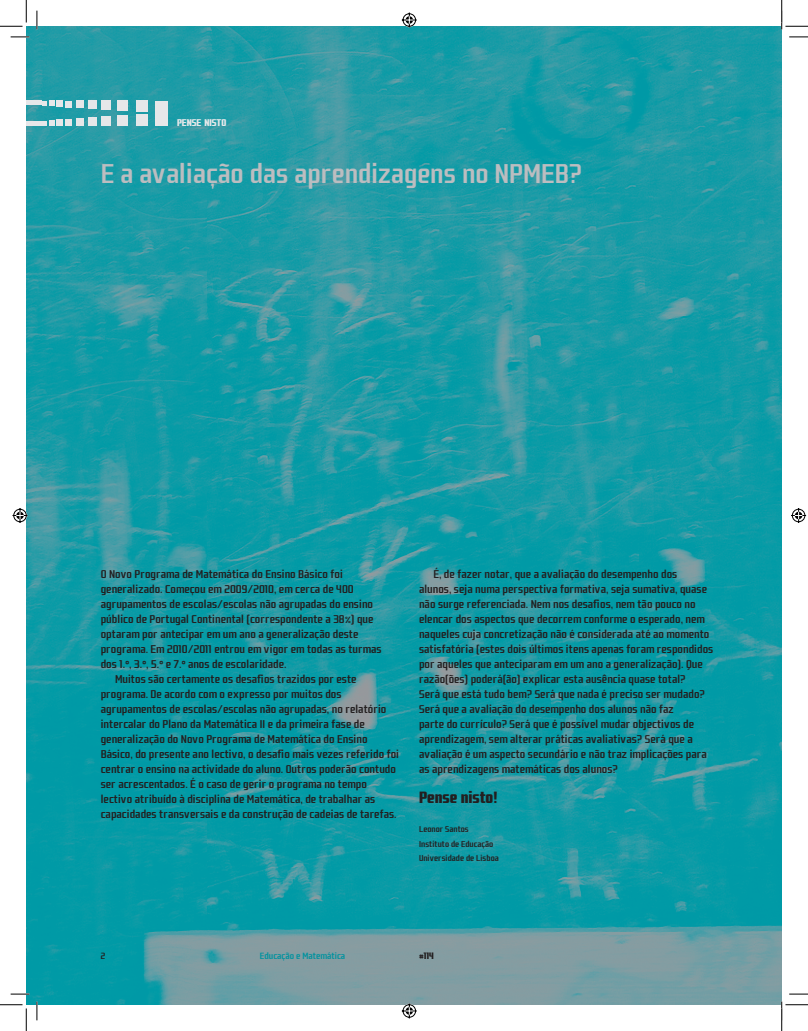
<style>
.page{position:relative;width:808px;height:1031px;background:#fff}
.page>*{position:absolute;margin:0;border:0;box-sizing:border-box;transform-origin:0 0}
.t1{font:500 30px "Fragma";color:#bcbdc0}
.t2{font:900 17.5px "Fragma";color:#231f20}
.t3{font:500 12.5px/15px "Fragma";color:#231f20}
.t4{font:900 10.5px "Fragma";color:#e6e7e9}
.t5{font:500 10px "Fragma";color:#00929f}
.t6{font:900 10px "Fragma";color:#231f20}
.t7{font:500 10px "Fragma";color:#231f20}
.t8{font:500 9.38px/14.2px "Fragma";color:#231f20}
</style>
<div class="page">
<img style="left:26px;top:26px;width:755px;height:978px">
<div style="left:156px;top:101px;width:12px;height:12px;background:#e6e7e9"></div>
<div style="left:156px;top:113px;width:12px;height:13px;background:#e6e7e9"></div>
<div style="left:136px;top:114px;width:11px;height:12px;background:#e6e7e9"></div>
<div style="left:118px;top:116px;width:10px;height:10px;background:#e6e7e9"></div>
<div style="left:102px;top:117px;width:9px;height:9px;background:#e6e7e9"></div>
<div style="left:88px;top:117px;width:8px;height:9px;background:#e6e7e9"></div>
<div style="left:76px;top:118px;width:7px;height:8px;background:#e6e7e9"></div>
<div style="left:66px;top:119px;width:6px;height:7px;background:#e6e7e9"></div>
<svg style="left:42px;top:120px;width:21px;height:6px"></svg>
<div style="left:26px;top:121px;width:15px;height:5px;background:#e6e7e9"></div>
<div style="left:136px;top:101px;width:11px;height:11px;background:#e6e7e9"></div>
<div style="left:118px;top:101px;width:10px;height:10px;background:#e6e7e9"></div>
<div style="left:102px;top:101px;width:9px;height:9px;background:#e6e7e9"></div>
<div style="left:88px;top:101px;width:8px;height:8px;background:#e6e7e9"></div>
<div style="left:76px;top:101px;width:7px;height:7px;background:#e6e7e9"></div>
<svg style="left:42px;top:101px;width:30px;height:6px"></svg>
<hr style="left:26px;top:101px;width:15px;height:4px;background:#e6e7e9">
<svg style="left:11px;top:36px;width:18px;height:2px"></svg>
<svg style="left:789px;top:36px;width:18px;height:2px"></svg>
<svg style="left:11px;top:993px;width:18px;height:1px"></svg>
<svg style="left:789px;top:993px;width:18px;height:1px"></svg>
<svg style="left:36px;top:11px;width:2px;height:18px"></svg>
<svg style="left:36px;top:1001px;width:2px;height:19px"></svg>
<svg style="left:0;top:0;width:27px;height:27px"></svg>
<svg style="left:0;top:1004px;width:27px;height:26px"></svg>
<svg style="left:780px;top:0;width:27px;height:29px"></svg>
<svg style="left:780px;top:1001px;width:27px;height:29px"></svg>
<svg style="left:400px;top:12px;width:18px;height:17px"></svg>
<svg style="left:400px;top:1001px;width:18px;height:18px"></svg>
<svg style="left:12px;top:506px;width:17px;height:18px"></svg>
<svg style="left:791px;top:508px;width:16px;height:15px"></svg>
<p class="t4" style="left:177px;top:116px;width:51px">PENSE NISTO</p>
<h1 class="t1" style="left:101px;top:158px;width:482px">E a avaliação das aprendizagens no NPMEB?</h1>
<p class="t3" style="left:101px;top:566px;width:243px">O Novo Programa de Matemática do Ensino Básico foi</p>
<p class="t3" style="left:101px;top:581px;width:254px">generalizado. Começou em 2009/2010, em cerca de 400</p>
<p class="t3" style="left:101px;top:596px;width:274px">agrupamentos de escolas/escolas não agrupadas do ensino</p>
<p class="t3" style="left:101px;top:611px;width:274px">público de Portugal Continental (correspondente a 38%) que</p>
<p class="t3" style="left:101px;top:626px;width:259px">optaram por antecipar em um ano a generalização deste</p>
<p class="t3" style="left:101px;top:641px;width:282px">programa. Em 2010/2011 entrou em vigor em todas as turmas</p>
<p class="t3" style="left:101px;top:656px;width:187px">dos 1.º, 3.º, 5.º e 7.º anos de escolaridade.</p>
<p class="t3" style="left:115px;top:671px;width:243px">Muitos são certamente os desafios trazidos por este</p>
<p class="t3" style="left:101px;top:686px;width:242px">programa. De acordo com o expresso por muitos dos</p>
<p class="t3" style="left:101px;top:701px;width:287px">agrupamentos de escolas/escolas não agrupadas, no relatório</p>
<p class="t3" style="left:101px;top:716px;width:265px">intercalar do Plano da Matemática II e da primeira fase de</p>
<p class="t3" style="left:101px;top:731px;width:268px">generalização do Novo Programa de Matemática do Ensino</p>
<p class="t3" style="left:101px;top:746px;width:300px">Básico, do presente ano lectivo, o desafio mais vezes referido foi</p>
<p class="t3" style="left:101px;top:761px;width:296px">centrar o ensino na actividade do aluno. Outros poderão contudo</p>
<p class="t3" style="left:101px;top:776px;width:267px">ser acrescentados. É o caso de gerir o programa no tempo</p>
<p class="t3" style="left:101px;top:791px;width:276px">lectivo atribuído à disciplina de Matemática, de trabalhar as</p>
<p class="t3" style="left:101px;top:806px;width:297px">capacidades transversais e da construção de cadeias de tarefas.</p>
<p class="t3" style="left:419px;top:566px;width:295px;text-indent:14px">É, de fazer notar, que a avaliação do desempenho dos<br>alunos, seja numa perspectiva formativa, seja sumativa, quase não surge referenciada. Nem nos desafios, nem tão pouco no elencar dos aspectos que decorrem conforme o esperado, nem naqueles cuja concretização não é considerada até ao momento satisfatória (estes dois últimos itens apenas foram respondidos por aqueles que anteciparam em um ano a generalização). Que razão(ões) poderá(ão) explicar esta ausência quase total?<br>Será que está tudo bem? Será que nada é preciso ser mudado?<br>Será que a avaliação do desempenho dos alunos não faz<br>parte do currículo? Será que é possível mudar objectivos de aprendizagem, sem alterar práticas avaliativas? Será que a avaliação é um aspecto secundário e não traz implicações para as aprendizagens matemáticas dos alunos?</p>
<h2 class="t2" style="left:419px;top:787px;width:80px">Pense nisto!</h2>
<p class="t8" style="left:419px;top:822px;width:81px">Leonor Santos<br>Instituto de Educação<br>Universidade de Lisboa</p>
<p class="t7" style="left:101px;top:950px;width:6px">2</p>
<p class="t5" style="left:260px;top:950px;width:87px">Educação e Matemática</p>
<p class="t6" style="left:419px;top:949px;width:16px">#114</p>
</div>
